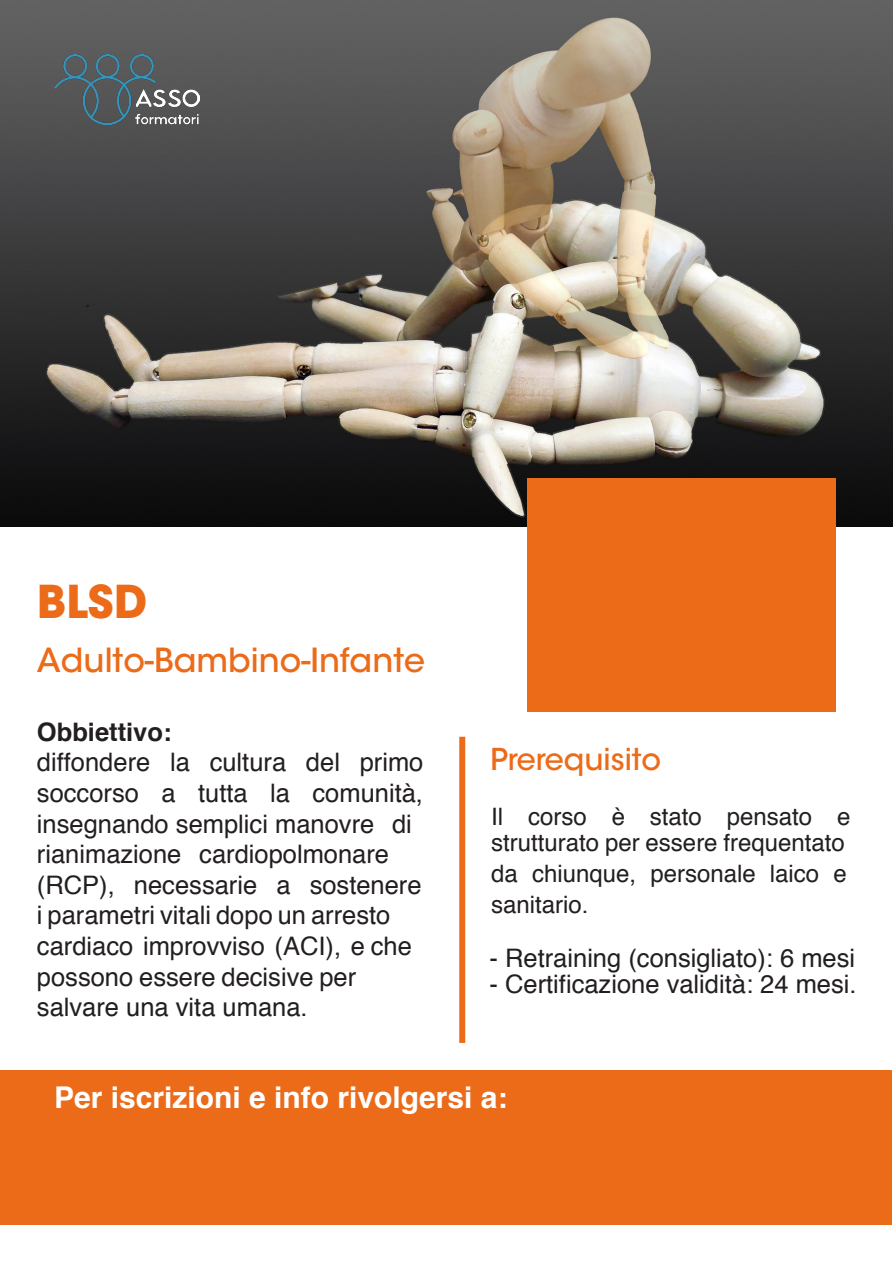
<style>
.page{position:relative;width:893px;height:1263px;background:#fff}
.page>*{position:absolute;margin:0;border:0;box-sizing:border-box;transform-origin:0 0}
.t1{font:700 45px "ITC Avant Garde Std";color:#ec6b19}
.t2{font:500 33px "ITC Avant Garde Std";color:#ec6b19}
.t3{font:700 30px "Helvetica";color:#fff}
.t4{font:500 30px "ITC Avant Garde Std";color:#ec6b19}
.t5{font:25.5px/30.6px "Helvetica";color:#231f20}
.t6{font:24px/26.7px "Helvetica";color:#231f20}
.s1{font-weight:700}
</style>
<div class="page">
<img style="left:0;top:0;width:893px;height:526px">
<div style="left:459px;top:737px;width:6px;height:306px;background:#ec6b19"></div>
<div style="left:1px;top:1070px;width:891px;height:155px;background:#ec6b19"></div>
<div style="left:527px;top:478px;width:309px;height:234px;background:#ec6b19"></div>
<img style="left:54px;top:54px;width:145px;height:70px">
<p class="t1" style="left:37px;top:572px;width:112px">BLSD</p>
<p class="t2" style="left:37px;top:640px;width:390px">Adulto-Bambino-Infante</p>
<p class="t5" style="left:37px;top:717px;width:388px"><span class="s1">Obbiettivo:<br></span>diffondere la cultura del primo soccorso a tutta la comunità, insegnando semplici manovre di rianimazione cardiopolmonare (RCP), necessarie a sostenere i parametri vitali dopo un arresto cardiaco improvviso (ACI), e che possono essere decisive per salvare una vita umana.</p>
<p class="t4" style="left:490px;top:741px;width:172px">Prerequisito</p>
<p class="t6" style="left:491px;top:803px;width:361px">Il corso è stato pensato e strutturato per essere frequentato</p>
<p class="t6" style="left:491px;top:859px;width:357px;line-height:30.9px">da chiunque, personale laico e sanitario.</p>
<p class="t5" style="left:490px;top:943px;width:367px">- Retraining (consigliato): 6 mesi</p>
<p class="t5" style="left:490px;top:970px;width:369px">- Certificazione validità: 24 mesi.</p>
<p class="t3" style="left:54px;top:1073px;width:455px">Per iscrizioni e info rivolgersi a:</p>
</div>
